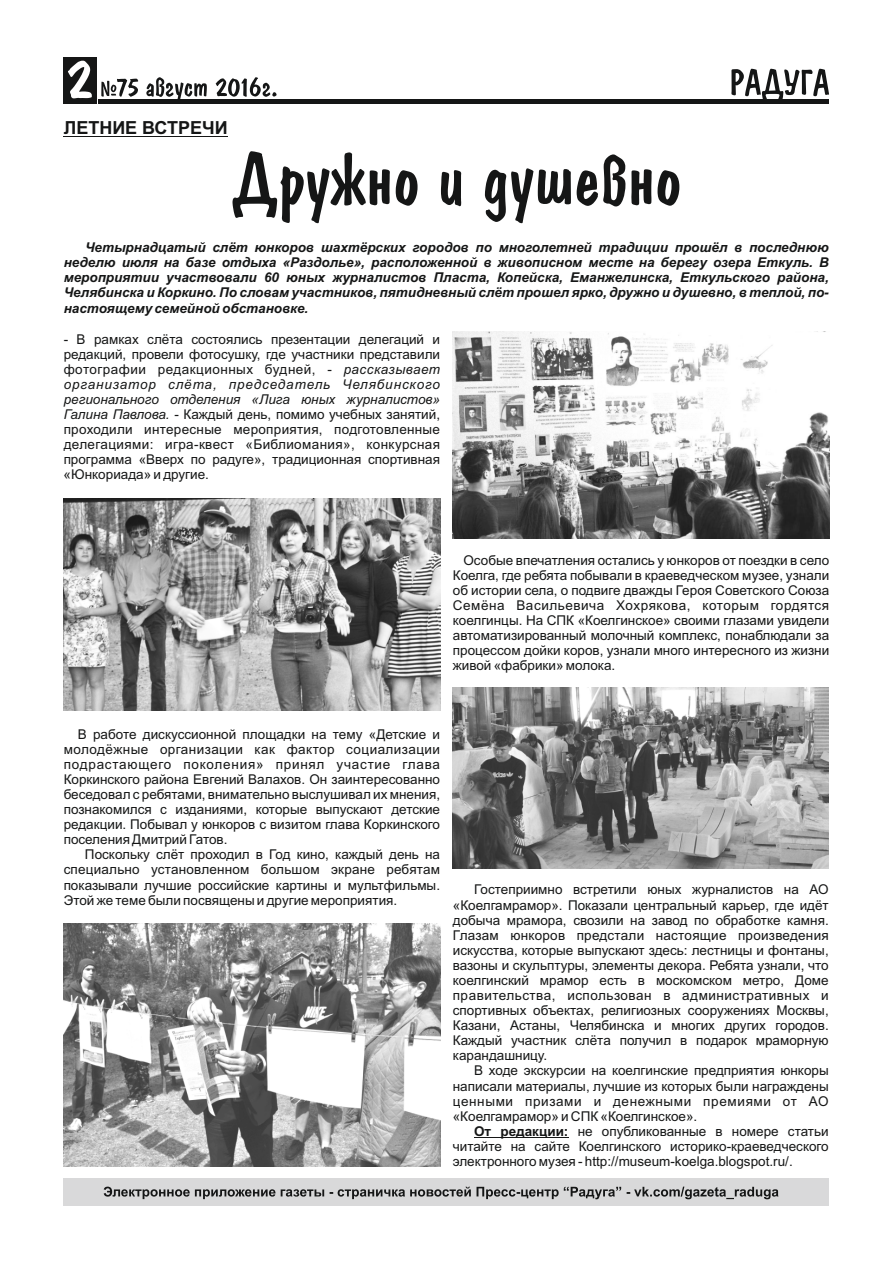
<style>
.page{position:relative;width:893px;height:1263px;background:#fff}
.page>*{position:absolute;margin:0;border:0;box-sizing:border-box;transform-origin:0 0}
.t1{font:700 18px "Arial";color:#151616}
.t2{font:13.5px/15.1px "Arial";color:#151616;text-align:justify}
.t3{font:italic 700 13.5px/15.1px "Arial";color:#151616;text-align:justify}
.s1{font-style:italic}
.s2{font-weight:700}
</style>
<div class="page">
<hr style="left:99px;top:99px;width:730px;height:4px;background:#151616">
<div style="left:64px;top:1178px;width:765px;height:27px;background:#d9d9da"></div>
<svg style="left:104px;top:1186px;width:674px;height:13px"></svg>
<svg style="left:731px;top:69px;width:98px;height:30px"></svg>
<div style="left:64px;top:57px;width:33px;height:46px;background:#151616"></div>
<svg style="left:68px;top:60px;width:24px;height:39px"></svg>
<svg style="left:101px;top:77px;width:176px;height:22px"></svg>
<svg style="left:232px;top:151px;width:393px;height:72px"></svg>
<svg style="left:631px;top:169px;width:48px;height:37px"></svg>
<img style="left:64px;top:498px;width:376px;height:213px">
<img style="left:63px;top:924px;width:377px;height:242px">
<img style="left:453px;top:332px;width:376px;height:206px">
<hr style="left:64px;top:136px;width:164px;height:1px;background:#151616">
<hr style="left:474px;top:1137px;width:94px;height:1px;background:#151616">
<img style="left:453px;top:688px;width:376px;height:180px">
<h1 class="t1" style="left:64px;top:121px;width:166px">ЛЕТНИЕ ВСТРЕЧИ</h1>
<p class="t3" style="left:64px;top:241px;width:767px;text-indent:21px">Четырнадцатый слёт юнкоров шахтёрских городов по многолетней традиции прошёл в последнюю неделю июля на базе отдыха «Раздолье», расположенной в живописном месте на берегу озера Еткуль. В мероприятии участвовали 60 юных журналистов Пласта, Копейска, Еманжелинска, Еткульского района, Челябинска и Коркино. По словам участников, пятидневный слёт прошел ярко, дружно и душевно, в теплой, по&shy;настоящему семейной обстановке.</p>
<p class="t2" style="left:64px;top:333px;width:378px">- В рамках слёта состоялись презентации делегаций и редакций, провели фотосушку, где участники представили фотографии редакционных будней, - <span class="s1">рассказывает организатор слёта, председатель Челябинского регионального отделения «Лига юных журналистов» Галина Павлова.</span> - Каждый день, помимо учебных занятий, проходили интересные мероприятия, подготовленные делегациями: игра-квест «Библиомания», конкурсная программа «Вверх по радуге», традиционная спортивная «Юнкориада» и другие.</p>
<p class="t2" style="left:453px;top:553px;width:378px;text-indent:11px">Особые впечатления остались у юнкоров от поездки в село Коелга, где ребята побывали в краеведческом музее, узнали об истории села, о подвиге дважды Героя Советского Союза Семёна Васильевича Хохрякова, которым гордятся коелгинцы. На СПК «Коелгинское» своими глазами увидели автоматизированный молочный комплекс, понаблюдали за процессом дойки коров, узнали много интересного из жизни живой «фабрики» молока.</p>
<p class="t2" style="left:64px;top:728px;width:378px;text-indent:14px">В работе дискуссионной площадки на тему «Детские и молодёжные организации как фактор социализации подрастающего поколения» принял участие глава Коркинского района Евгений Валахов. Он заинтересованно беседовал с ребятами, внимательно выслушивал их мнения, познакомился с изданиями, которые выпускают детские редакции. Побывал у юнкоров с визитом глава Коркинского поселения Дмитрий Гатов.</p>
<p class="t2" style="left:64px;top:848px;width:378px;text-indent:21px">Поскольку слёт проходил в Год кино, каждый день на специально установленном большом экране ребятам показывали лучшие российские картины и мультфильмы.<br>Этой же теме были посвящены и другие мероприятия.</p>
<p class="t2" style="left:453px;top:883px;width:377px;text-indent:21px">Гостеприимно встретили юных журналистов на АО «Коелгамрамор». Показали центральный карьер, где идёт добыча мрамора, свозили на завод по обработке камня.<br>Глазам юнкоров предстали настоящие произведения искусства, которые выпускают здесь: лестницы и фонтаны, вазоны и скульптуры, элементы декора. Ребята узнали, что коелгинский мрамор есть в москомском метро, Доме правительства, использован в административных и спортивных объектах, религиозных сооружениях Москвы, Казани, Астаны, Челябинска и многих других городов.<br>Каждый участник слёта получил в подарок мраморную карандашницу.</p>
<p class="t2" style="left:453px;top:1064px;width:377px;text-indent:21px">В ходе экскурсии на коелгинские предприятия юнкоры написали материалы, лучшие из которых были награждены ценными призами и денежными премиями от АО «Коелгамрамор» и СПК «Коелгинское».</p>
<p class="t2" style="left:453px;top:1125px;width:377px;text-indent:21px"><span class="s2">От редакции:</span> не опубликованные в номере статьи читайте на сайте Коелгинского историко-краеведческого электронного музея - http://museum-koelga.blogspot.ru/.</p>
</div>
